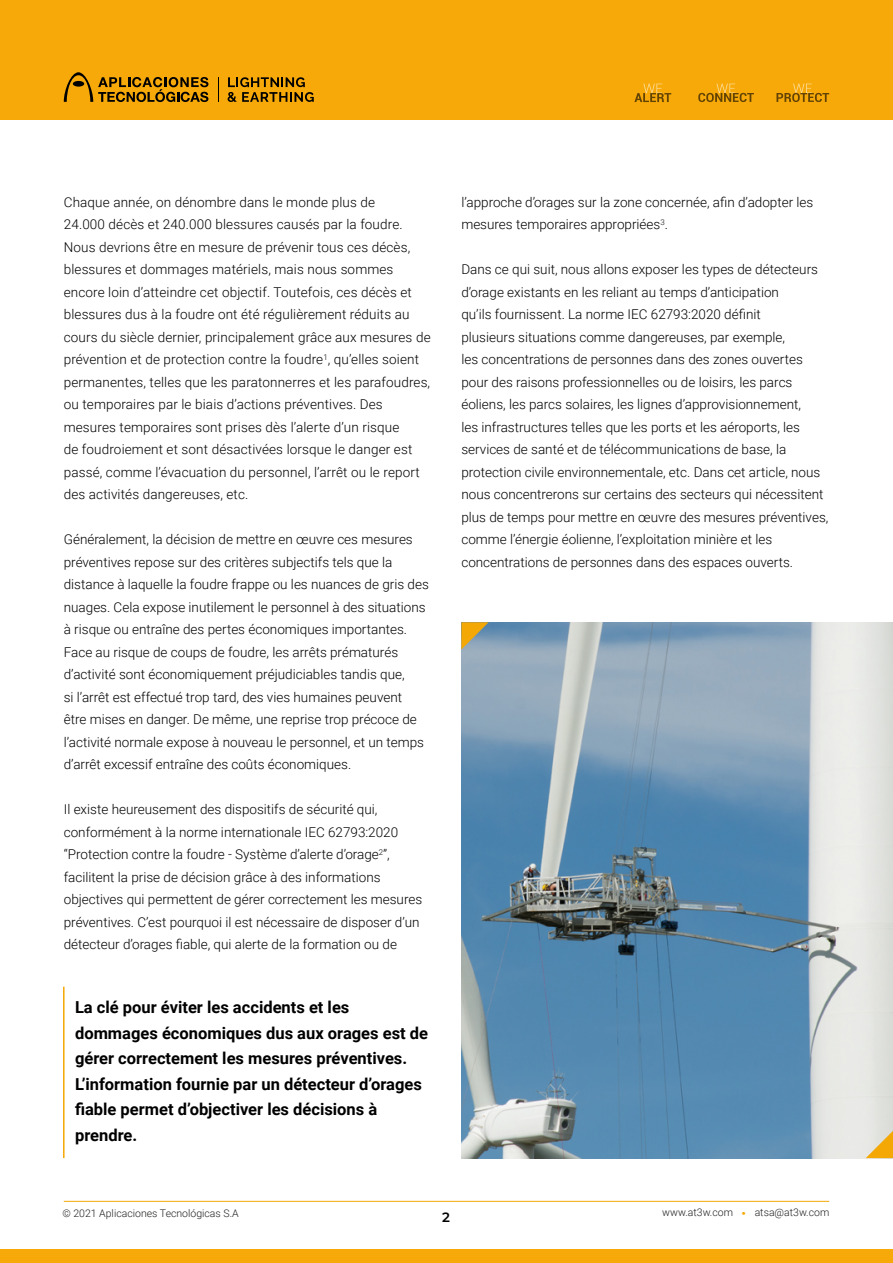
<style>
.page{position:relative;width:893px;height:1263px;background:#fff}
.page>*{position:absolute;margin:0;border:0;box-sizing:border-box;transform-origin:0 0}
.t1{font:700 16.5px/25.5px "Roboto";color:#000}
.t2{font:300 13.5px/22.5px "Roboto";color:#000}
.t3{font:600 13.5px "Montserrat";color:#000}
.t4{font:300 10.5px "Roboto";color:#1e1f1d}
.s1{font-weight:900;font-size:16.5px;color:#f4a805}
</style>
<div class="page">
<img style="left:461px;top:622px;width:432px;height:536px">
<svg style="left:461px;top:622px;width:28px;height:27px"></svg>
<svg style="left:866px;top:1131px;width:27px;height:27px"></svg>
<hr style="left:64px;top:1201px;width:765px;height:1px;background:#f4a805">
<div style="left:0;top:1249px;width:893px;height:14px;background:#f7a909"></div>
<hr style="left:63px;top:987px;width:2px;height:171px;background:#f4a805">
<div style="left:0;top:0;width:893px;height:119px;background:#f7a909"></div>
<svg style="left:64px;top:72px;width:144px;height:30px"></svg>
<div style="left:73px;top:81px;width:11px;height:6px;background:#000;border-radius:50%"></div>
<svg style="left:228px;top:77px;width:86px;height:25px"></svg>
<svg style="left:218px;top:77px;width:1px;height:25px"></svg>
<svg style="left:634px;top:84px;width:37px;height:18px"></svg>
<svg style="left:776px;top:84px;width:53px;height:18px"></svg>
<svg style="left:698px;top:84px;width:56px;height:18px"></svg>
<p class="t2" style="left:64px;top:190px;width:368px">Chaque année, on dénombre dans le monde plus de<br>24.000 décès et 240.000 blessures causés par la foudre.<br>Nous devrions être en mesure de prévenir tous ces décès, blessures et dommages matériels, mais nous sommes encore loin d’atteindre cet objectif. Toutefois, ces décès et blessures dus à la foudre ont été régulièrement réduits au cours du siècle dernier, principalement grâce aux mesures de prévention et de protection contre la foudre<sup>1</sup>, qu’elles soient permanentes, telles que les paratonnerres et les parafoudres, ou temporaires par le biais d’actions préventives. Des mesures temporaires sont prises dès l’alerte d’un risque<br>de foudroiement et sont désactivées lorsque le danger est passé, comme l’évacuation du personnel, l’arrêt ou le report des activités dangereuses, etc.</p>
<p class="t2" style="left:64px;top:528px;width:367px">Généralement, la décision de mettre en œuvre ces mesures préventives repose sur des critères subjectifs tels que la distance à laquelle la foudre frappe ou les nuances de gris des nuages. Cela expose inutilement le personnel à des situations à risque ou entraîne des pertes économiques importantes.<br>Face au risque de coups de foudre, les arrêts prématurés d’activité sont économiquement préjudiciables tandis que,<br>si l’arrêt est effectué trop tard, des vies humaines peuvent<br>être mises en danger. De même, une reprise trop précoce de l’activité normale expose à nouveau le personnel, et un temps d’arrêt excessif entraîne des coûts économiques.</p>
<p class="t2" style="left:64px;top:798px;width:360px">Il existe heureusement des dispositifs de sécurité qui, conformément à la norme internationale IEC 62793:2020 “Protection contre la foudre - Système d’alerte d’orage<sup>2</sup>”, facilitent la prise de décision grâce à des informations objectives qui permettent de gérer correctement les mesures préventives. C’est pourquoi il est nécessaire de disposer d’un détecteur d’orages fiable, qui alerte de la formation ou de</p>
<p class="t1" style="left:75px;top:994px;width:355px">La clé pour éviter les accidents et les dommages économiques dus aux orages est de gérer correctement les mesures préventives.<br>L’information fournie par un détecteur d’orages fiable permet d’objectiver les décisions à prendre.</p>
<p class="t2" style="left:461px;top:190px;width:354px">l’approche d’orages sur la zone concernée, afin d’adopter les mesures temporaires appropriées<sup>3</sup>.</p>
<p class="t2" style="left:461px;top:258px;width:369px">Dans ce qui suit, nous allons exposer les types de détecteurs d’orage existants en les reliant au temps d’anticipation<br>qu’ils fournissent. La norme IEC 62793:2020 définit<br>plusieurs situations comme dangereuses, par exemple,<br>les concentrations de personnes dans des zones ouvertes pour des raisons professionnelles ou de loisirs, les parcs éoliens, les parcs solaires, les lignes d’approvisionnement,<br>les infrastructures telles que les ports et les aéroports, les services de santé et de télécommunications de base, la protection civile environnementale, etc. Dans cet article, nous nous concentrerons sur certains des secteurs qui nécessitent plus de temps pour mettre en œuvre des mesures préventives, comme l’énergie éolienne, l’exploitation minière et les concentrations de personnes dans des espaces ouverts.</p>
<p class="t4" style="left:63px;top:1206px;width:178px">© 2021 Aplicaciones Tecnológicas S.A</p>
<p class="t4" style="left:755px;top:1205px;width:76px">atsa@at3w.com</p>
<p class="t4" style="left:662px;top:1205px;width:86px">www.at3w.com <span class="s1">·</span></p>
<p class="t3" style="left:442px;top:1208px;width:9px">2</p>
</div>
